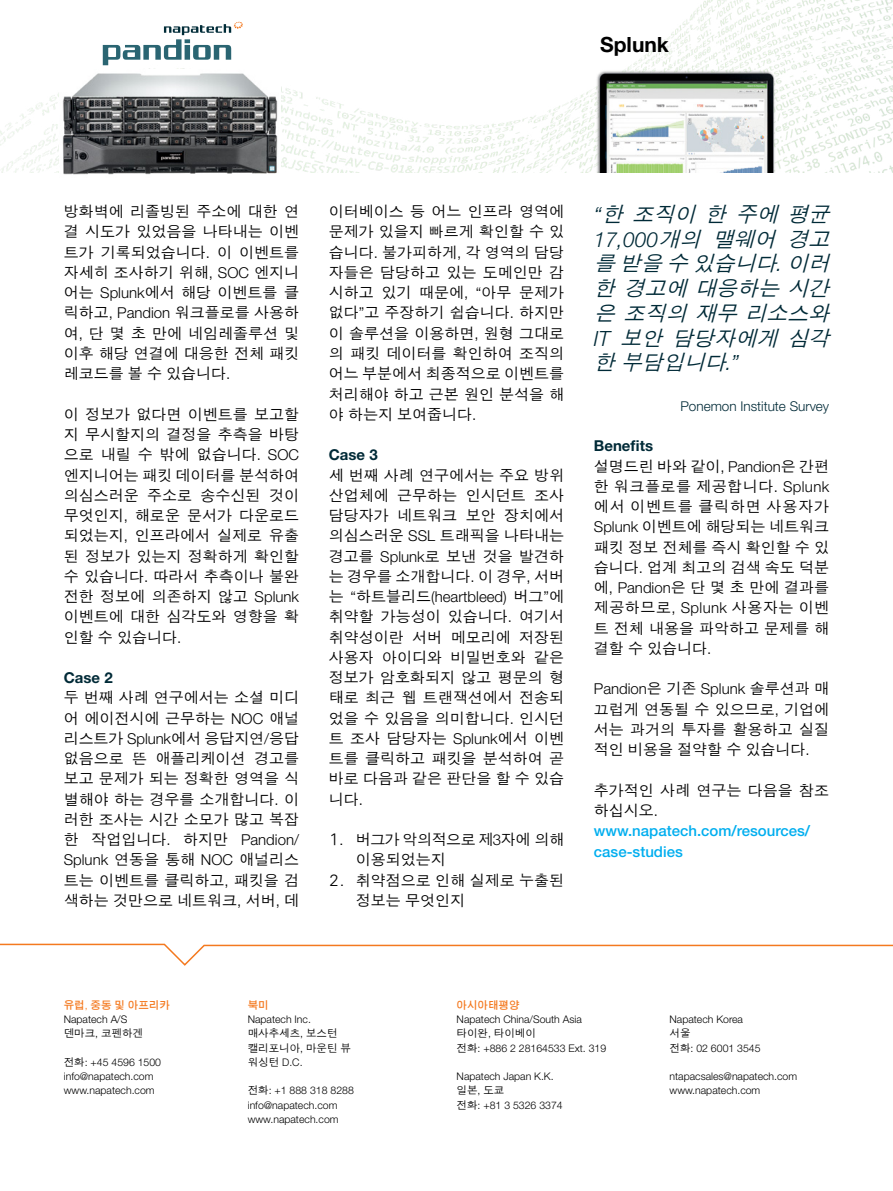
<style>
.page{position:relative;width:893px;height:1191px;background:#fff}
.page>*{position:absolute;margin:0;border:0;box-sizing:border-box;transform-origin:0 0}
.Citat-Rubrik{font:italic 500 21px/24.8px "SM Gothic Std";color:#002a37;text-align:justify}
.t1{font:700 21px "Helvetica Neue LT Std";color:#000}
.Brødtekst{font:500 15px/20.2px "SM Gothic Std";color:#000;text-align:justify}
.Brødtekst-2{font:500 15px/20.2px "Helvetica Neue LT Std";color:#00aeef}
.Brødtekst-3{font:500 15px/20.2px "SM Gothic Std";letter-spacing:-.03em;color:#000}
.Brødtekst-4{font:700 15px "Helvetica Neue LT Std";color:#002a37}
.Citat-Rubrik-2{font:300 13.5px "Helvetica Neue LT Std";color:#002a37}
.Address{font:300 10.5px "Helvetica Neue LT Std";color:#000}
.Address-2{font:500 10.5px "SM Gothic Std";color:#000}
.Address_bold{font:600 10.5px "SM Gothic Std";color:#f4791f}
.s1{font-family:"Helvetica Neue LT Std";font-weight:300}
.s2{font-family:"SM Gothic Std";font-weight:500}
</style>
<div class="page">
<svg style="left:0;top:943px;width:893px;height:23px"></svg>
<img style="left:0;top:0;width:893px;height:173px">
<img style="left:59px;top:69px;width:221px;height:106px">
<img style="left:595px;top:69px;width:180px;height:104px">
<svg style="left:103px;top:22px;width:140px;height:43px"></svg>
<p class="t1" style="left:600px;top:32px;width:70px">Splunk</p>
<p class="Brødtekst" style="left:64px;top:203px;width:237px">방화벽에 리졸빙된 주소에 대한 연 결 시도가 있었음을 나타내는 이벤 트가 기록되었습니다<span class="s1">.</span> 이 이벤트를 자세히 조사하기 위해<span class="s1">, SOC</span> 엔지니 어는 <span class="s1">Splunk</span>에서 해당 이벤트를 클 릭하고<span class="s1">, Pandion</span> 워크플로를 사용하 여<span class="s1">,</span> 단 몇 초 만에 네임레졸루션 및 이후 해당 연결에 대응한 전체 패킷 레코드를 볼 수 있습니다<span class="s1">.</span></p>
<p class="Brødtekst" style="left:64px;top:405px;width:237px">이 정보가 없다면 이벤트를 보고할 지 무시할지의 결정을 추측을 바탕 으로 내릴 수 밖에 없습니다<span class="s1">. SOC </span>엔지니어는 패킷 데이터를 분석하여 의심스러운 주소로 송수신된 것이 무엇인지<span class="s1">,</span> 해로운 문서가 다운로드 되었는지<span class="s1">,</span> 인프라에서 실제로 유출 된 정보가 있는지 정확하게 확인할 수 있습니다<span class="s1">.</span> 따라서 추측이나 불완 전한 정보에 의존하지 않고 <span class="s1">Splunk </span>이벤트에 대한 심각도와 영향을 확 인할 수 있습니다<span class="s1">.</span></p>
<p class="Brødtekst-4" style="left:64px;top:668px;width:50px">Case 2</p>
<p class="Brødtekst" style="left:64px;top:689px;width:237px">두 번째 사례 연구에서는 소셜 미디 어 에이전시에 근무하는 <span class="s1">NOC</span> 애널 리스트가 <span class="s1">Splunk</span>에서 응답지연<span class="s1">/</span>응답 없음으로 뜬 애플리케이션 경고를 보고 문제가 되는 정확한 영역을 식 별해야 하는 경우를 소개합니다<span class="s1">.</span> 이 러한 조사는 시간 소모가 많고 복잡 한 작업입니다<span class="s1">.</span> 하지만 <span class="s1">Pandion/ Splunk</span> 연동을 통해 <span class="s1">NOC</span> 애널리스 트는 이벤트를 클릭하고<span class="s1">,</span> 패킷을 검 색하는 것만으로 네트워크<span class="s1">,</span> 서버<span class="s1">,</span> 데</p>
<p class="Brødtekst" style="left:329px;top:203px;width:237px">이터베이스 등 어느 인프라 영역에 문제가 있을지 빠르게 확인할 수 있 습니다<span class="s1">.</span> 불가피하게<span class="s1">,</span> 각 영역의 담당 자들은 담당하고 있는 도메인만 감 시하고 있기 때문에<span class="s1">, “</span>아무 문제가 없다<span class="s1">”</span>고 주장하기 쉽습니다<span class="s1">.</span> 하지만 이 솔루션을 이용하면<span class="s1">,</span> 원형 그대로 의 패킷 데이터를 확인하여 조직의 어느 부분에서 최종적으로 이벤트를 처리해야 하고 근본 원인 분석을 해 야 하는지 보여줍니다<span class="s1">.</span></p>
<p class="Brødtekst-4" style="left:329px;top:445px;width:50px">Case 3</p>
<p class="Brødtekst" style="left:329px;top:466px;width:237px">세 번째 사례 연구에서는 주요 방위 산업체에 근무하는 인시던트 조사 담당자가 네트워크 보안 장치에서 의심스러운 <span class="s1">SSL</span> 트래픽을 나타내는 경고를 <span class="s1">Splunk</span>로 보낸 것을 발견하 는 경우를 소개합니다<span class="s1">.</span> 이 경우<span class="s1">,</span> 서버 는 <span class="s1">“</span>하트블리드<span class="s1">(heartbleed)</span> 버그<span class="s1">”</span>에 취약할 가능성이 있습니다<span class="s1">.</span> 여기서 취약성이란 서버 메모리에 저장된 사용자 아이디와 비밀번호와 같은 정보가 암호화되지 않고 평문의 형 태로 최근 웹 트랜잭션에서 전송되 었을 수 있음을 의미합니다<span class="s1">.</span> 인시던 트 조사 담당자는 <span class="s1">Splunk</span>에서 이벤 트를 클릭하고 패킷을 분석하여 곧 바로 다음과 같은 판단을 할 수 있습 니다<span class="s1">.</span></p>
<p class="Brødtekst-3" style="left:356px;top:830px;width:210px;text-indent:-27px">1. 버그가 악의적으로 제<span class="s1">3</span>자에 의해 이용되었는지</p>
<p class="Brødtekst" style="left:356px;top:871px;width:210px;text-indent:-27px">2. 취약점으로 인해 실제로 누출된 정보는 무엇인지</p>
<p class="Citat-Rubrik" style="left:594px;top:203px;width:243px"><span class="s1">“</span>한 조직이 한 주에 평균 <span class="s1">17,000</span>개의 맬웨어 경고 를 받을 수 있습니다<span class="s1">.</span> 이러 한 경고에 대응하는 시간 은 조직의 재무 리소스와 <span class="s1">I T</span> 보안 담당자에게 심각 한 부담입니다<span class="s1">. ”</span></p>
<p class="Citat-Rubrik-2" style="left:680px;top:398px;width:150px">Ponemon Institute Survey</p>
<p class="Brødtekst-4" style="left:594px;top:437px;width:61px">Benefits</p>
<p class="Brødtekst" style="left:594px;top:457px;width:237px">설명드린 바와 같이<span class="s1">, Pandion</span>은 간편 한 워크플로를 제공합니다<span class="s1">. Splunk </span>에서 이벤트를 클릭하면 사용자가 <span class="s1">Splunk</span> 이벤트에 해당되는 네트워크 패킷 정보 전체를 즉시 확인할 수 있 습니다<span class="s1">.</span> 업계 최고의 검색 속도 덕분 에<span class="s1">, Pandion</span>은 단 몇 초 만에 결과를 제공하므로<span class="s1">, Splunk</span> 사용자는 이벤 트 전체 내용을 파악하고 문제를 해 결할 수 있습니다<span class="s1">.</span></p>
<p class="Brødtekst" style="left:594px;top:680px;width:237px"><span class="s1">Pandion</span>은 기존 <span class="s1">Splunk</span> 솔루션과 매 끄럽게 연동될 수 있으므로<span class="s1">,</span> 기업에 서는 과거의 투자를 활용하고 실질 적인 비용을 절약할 수 있습니다<span class="s1">.</span></p>
<p class="Brødtekst" style="left:594px;top:781px;width:237px">추가적인 사례 연구는 다음을 참조 하십시오<span class="s1">.</span></p>
<p class="Brødtekst-2" style="left:594px;top:820px;width:218px">www.napatech.com/resources/ case-studies</p>
<p class="Address_bold" style="left:64px;top:999px;width:108px">유럽<span class="s1">,</span> 중동 및 아프리카</p>
<p class="Address" style="left:64px;top:1012px;width:65px">Napatech A/S</p>
<p class="Address-2" style="left:64px;top:1028px;width:81px">덴마크<span class="s1">,</span> 코펜하겐</p>
<p class="Address" style="left:64px;top:1055px;width:99px"><span class="s2">전화</span>: +45 4596 1500</p>
<p class="Address" style="left:64px;top:1069px;width:91px">info@napatech.com</p>
<p class="Address" style="left:64px;top:1084px;width:92px">www.napatech.com</p>
<p class="Address_bold" style="left:248px;top:999px;width:22px">북미</p>
<p class="Address" style="left:248px;top:1012px;width:65px">Napatech Inc.</p>
<p class="Address-2" style="left:248px;top:1028px;width:91px">매사추세츠<span class="s1">,</span> 보스턴</p>
<p class="Address-2" style="left:248px;top:1042px;width:105px">캘리포니아<span class="s1">,</span> 마운틴 뷰</p>
<p class="Address" style="left:248px;top:1055px;width:56px"><span class="s2">워싱턴</span> D.C.</p>
<p class="Address" style="left:248px;top:1084px;width:108px"><span class="s2">전화</span>: +1 888 318 8288</p>
<p class="Address" style="left:248px;top:1098px;width:91px">info@napatech.com</p>
<p class="Address" style="left:248px;top:1112px;width:92px">www.napatech.com</p>
<p class="Address_bold" style="left:457px;top:999px;width:64px">아시아태평양</p>
<p class="Address" style="left:457px;top:1012px;width:127px">Napatech China/South Asia</p>
<p class="Address-2" style="left:457px;top:1028px;width:81px">타이완<span class="s1">,</span> 타이베이</p>
<p class="Address" style="left:457px;top:1041px;width:151px"><span class="s2">전화</span>: +886 2 28164533 Ext. 319</p>
<p class="Address" style="left:457px;top:1069px;width:99px">Napatech Japan K.K.</p>
<p class="Address-2" style="left:457px;top:1085px;width:49px">일본<span class="s1">,</span> 도쿄</p>
<p class="Address" style="left:457px;top:1098px;width:108px"><span class="s2">전화</span>: +81 3 5326 3374</p>
<p class="Address" style="left:669px;top:1012px;width:75px">Napatech Korea</p>
<p class="Address-2" style="left:669px;top:1028px;width:22px">서울</p>
<p class="Address" style="left:669px;top:1041px;width:93px"><span class="s2">전화</span>: 02 6001 3545</p>
<p class="Address" style="left:669px;top:1069px;width:129px">ntapacsales@napatech.com</p>
<p class="Address" style="left:669px;top:1084px;width:92px">www.napatech.com</p>
</div>
